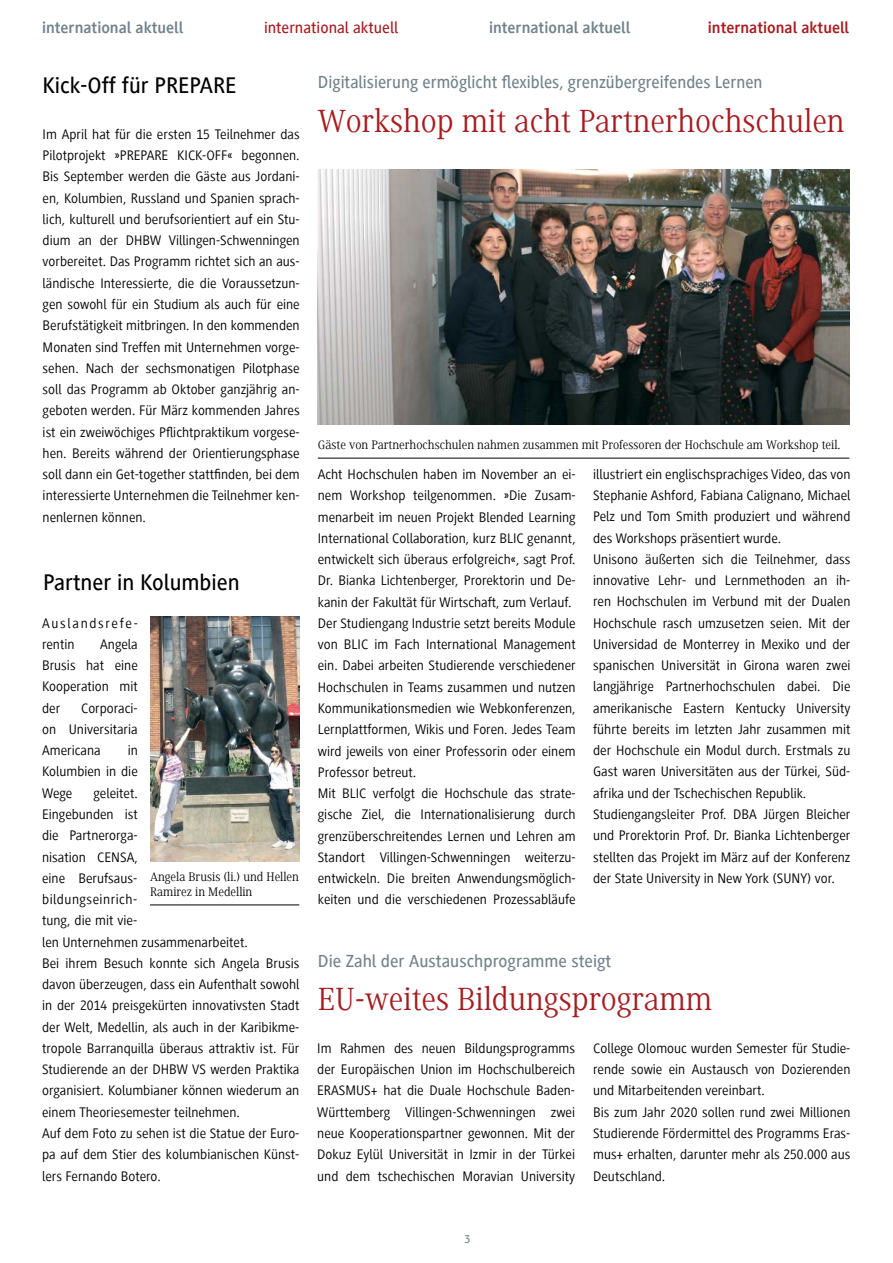
<style>
.page{position:relative;width:893px;height:1263px;background:#fff}
.page>*{position:absolute;margin:0;border:0;box-sizing:border-box;transform-origin:0 0}
.t1{font:33px "Generis Serif Com";color:#a71c20}
.t2{font:500 23.25px "Generis Sans Com";color:#000}
.t3{font:500 18px "Generis Sans Com";color:#70828b}
.t4{font:700 16.5px "Generis Sans Com";color:#70828b}
.t5{font:500 16.5px "Generis Sans Com";color:#a71c20}
.t6{font:700 16.5px "Generis Sans Com";color:#a71c20}
.t7{font:14.25px/21.3px "Generis Sans Com";color:#000;text-align:justify}
.t8{font:14.25px/21.3px "Generis Sans Com";letter-spacing:.115em;color:#000}
.t9{font:12.75px/15.3px "Generis Serif Com";color:#000}
.t10{font:500 12px "Generis Sans Com";color:#70828b}
</style>
<div class="page">
<hr style="left:318px;top:458px;width:531px;height:1px;background:#000">
<img style="left:318px;top:170px;width:531px;height:255px">
<hr style="left:150px;top:905px;width:149px;height:1px;background:#000">
<img style="left:151px;top:617px;width:148px;height:245px">
<p class="t4" style="left:42px;top:18px;width:143px">international aktuell</p>
<p class="t5" style="left:264px;top:18px;width:136px">international aktuell</p>
<p class="t4" style="left:489px;top:18px;width:143px">international aktuell</p>
<p class="t6" style="left:708px;top:18px;width:143px">international aktuell</p>
<h2 class="t2" style="left:42px;top:72px;width:196px">Kick-Off für PREPARE</h2>
<p class="t7" style="left:43px;top:124px;width:259px">Im April hat für die ersten 15 Teilnehmer das Pilotprojekt »PREPARE KICK-OFF« begonnen.<br>Bis September werden die Gäste aus Jordani&shy;en, Kolumbien, Russland und Spanien sprach&shy;lich, kulturell und berufsorientiert auf ein Stu&shy;dium an der DHBW Villingen-Schwenningen vorbereitet. Das Programm richtet sich an aus&shy;ländische Interessierte, die die Voraussetzun&shy;gen sowohl für ein Studium als auch für eine Berufstätigkeit mitbringen. In den kommenden Monaten sind Treffen mit Unternehmen vorge&shy;sehen. Nach der sechsmonatigen Pilotphase soll das Programm ab Oktober ganzjährig an&shy;geboten werden. Für März kommenden Jahres ist ein zweiwöchiges Pflichtpraktikum vorgese&shy;hen. Bereits während der Orientierungsphase soll dann ein Get-together stattfinden, bei dem interessierte Unternehmen die Teilnehmer ken&shy;nenlernen können.</p>
<h2 class="t2" style="left:43px;top:570px;width:198px">Partner in Kolumbien</h2>
<p class="t8" style="left:42px;top:612px;width:97px">Auslandsrefe&shy;rentin</p>
<p class="t7" style="left:42px;top:634px;width:97px;text-indent:58px">Angela Brusis hat eine Kooperation mit der</p>
<p class="t7" style="left:42px;top:697px;width:97px;text-indent:39px">Corporaci&shy;on Universitaria Americana</p>
<p class="t7" style="left:42px;top:740px;width:97px;text-indent:86px">in Kolumbien in die Wege</p>
<p class="t7" style="left:42px;top:782px;width:259px;text-align:left;text-indent:51px">geleitet.<br>Eingebunden ist<br>die Partnerorga-<br>nisation CENSA,<br>eine Berufsaus-<br>bildungseinrich-<br>tung, die mit vie-<br>len Unternehmen zusammenarbeitet.<br>Bei ihrem Besuch konnte sich Angela Brusis davon überzeugen, dass ein Aufenthalt sowohl in der 2014 preisgekürten innovativsten Stadt der Welt, Medellin, als auch in der Karibikme&shy;tropole Barranquilla überaus attraktiv ist. Für<br>Studierende an der DHBW VS werden Praktika organisiert. Kolumbianer können wiederum an einem Theoriesemester teilnehmen.<br>Auf dem Foto zu sehen ist die Statue der Euro&shy;pa auf dem Stier des kolumbianischen Künst&shy;lers Fernando Botero.</p>
<p class="t9" style="left:150px;top:869px;width:151px">Angela Brusis (li.) und Hellen<br>Ramirez in Medellin</p>
<p class="t3" style="left:318px;top:73px;width:446px">Digitalisierung ermöglicht flexibles, grenzübergreifendes Lernen</p>
<h1 class="t1" style="left:318px;top:103px;width:528px">Workshop mit acht Partnerhochschulen</h1>
<p class="t9" style="left:318px;top:437px;width:524px">Gäste von Partnerhochschulen nahmen zusammen mit Professoren der Hochschule am Workshop teil.</p>
<p class="t7" style="left:318px;top:464px;width:259px;text-align:left">Acht Hochschulen haben im November an ei&shy;nem Workshop teilgenommen. »Die Zusam&shy;menarbeit im neuen Projekt Blended Learning International Collaboration, kurz BLIC genannt, entwickelt sich überaus erfolgreich«, sagt Prof.<br>Dr. Bianka Lichtenberger, Prorektorin und De&shy;kanin der Fakultät für Wirtschaft, zum Verlauf.<br>Der Studiengang Industrie setzt bereits Module von BLIC im Fach International Management ein. Dabei arbeiten Studierende verschiedener Hochschulen in Teams zusammen und nutzen Kommunikationsmedien wie Webkonferenzen, Lernplattformen, Wikis und Foren. Jedes Team wird jeweils von einer Professorin oder einem Professor betreut.<br>Mit BLIC verfolgt die Hochschule das strate&shy;gische Ziel, die Internationalisierung durch grenzüberschreitendes Lernen und Lehren am Standort Villingen-Schwenningen weiterzu&shy;entwickeln. Die breiten Anwendungsmöglich&shy;keiten und die verschiedenen Prozessabläufe</p>
<p class="t7" style="left:593px;top:463px;width:259px;text-align:left">illustriert ein englischsprachiges Video, das von Stephanie Ashford, Fabiana Calignano, Michael Pelz und Tom Smith produziert und während des Workshops präsentiert wurde.<br>Unisono äußerten sich die Teilnehmer, dass innovative Lehr- und Lernmethoden an ih&shy;ren Hochschulen im Verbund mit der Dualen Hochschule rasch umzusetzen seien. Mit der Universidad de Monterrey in Mexiko und der spanischen Universität in Girona waren zwei langjährige Partnerhochschulen dabei. Die amerikanische Eastern Kentucky University führte bereits im letzten Jahr zusammen mit der Hochschule ein Modul durch. Erstmals zu Gast waren Universitäten aus der Türkei, Süd&shy;afrika und der Tschechischen Republik.<br>Studiengangsleiter Prof. DBA Jürgen Bleicher und Prorektorin Prof. Dr. Bianka Lichtenberger stellten das Projekt im März auf der Konferenz der State University in New York (SUNY) vor.</p>
<p class="t3" style="left:318px;top:951px;width:295px">Die Zahl der Austauschprogramme steigt</p>
<h1 class="t1" style="left:318px;top:981px;width:396px">EU-weites Bildungsprogramm</h1>
<p class="t7" style="left:317px;top:1038px;width:259px">Im Rahmen des neuen Bildungsprogramms der Europäischen Union im Hochschulbereich ERASMUS+ hat die Duale Hochschule Baden-Württemberg Villingen-Schwenningen zwei neue Kooperationspartner gewonnen. Mit der Dokuz Eylül Universität in Izmir in der Türkei und dem tschechischen Moravian University</p>
<p class="t7" style="left:593px;top:1038px;width:259px;text-align:left">College Olomouc wurden Semester für Studie&shy;rende sowie ein Austausch von Dozierenden und Mitarbeitenden vereinbart.<br>Bis zum Jahr 2020 sollen rund zwei Millionen Studierende Fördermittel des Programms Eras&shy;mus+ erhalten, darunter mehr als 250.000 aus Deutschland.</p>
<p class="t10" style="left:464px;top:1232px;width:7px">3</p>
</div>
